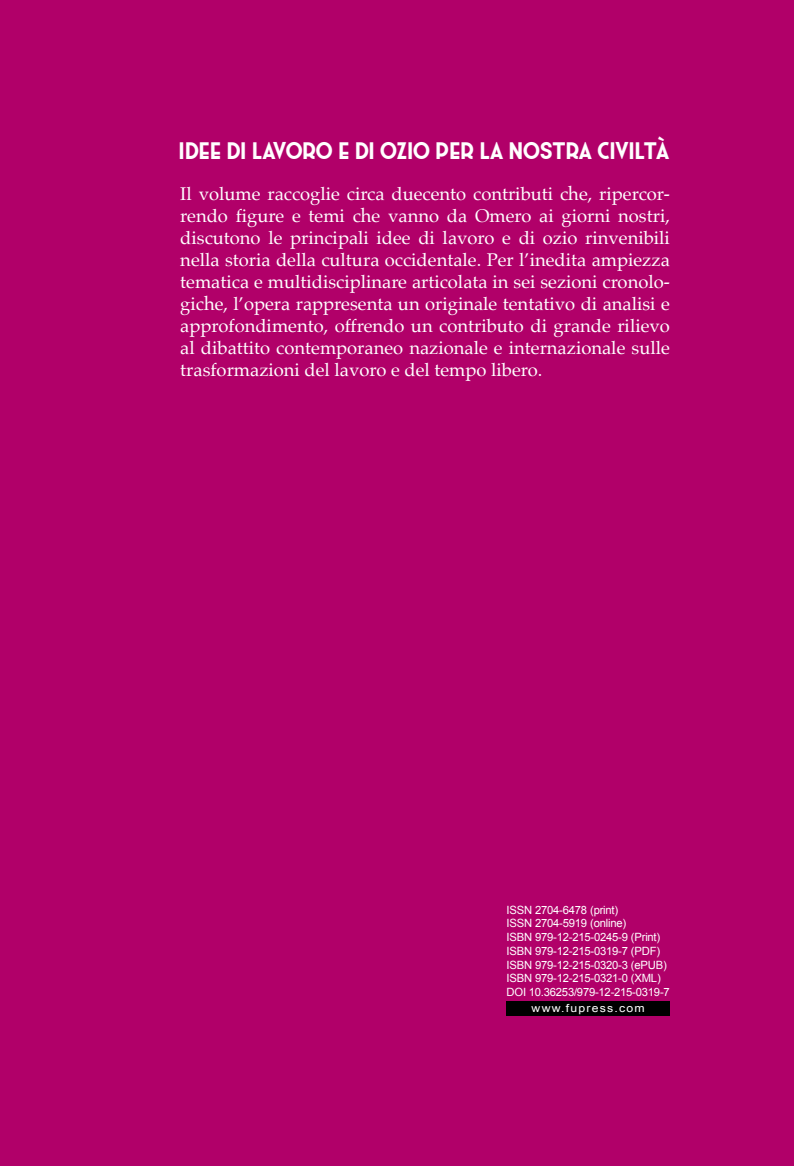
<style>
.page{position:relative;width:794px;height:1166px;background:#b10069}
.page>*{position:absolute;margin:0;border:0;box-sizing:border-box;transform-origin:0 0}
.t1{font:700 21.88px "Pinkhoff Caps";letter-spacing:.02em;color:#fff;scale:.91 1}
.t2{font:18.38px/22.1px "Palatino";color:#fff;text-align:justify}
.t3{font:11.38px/13.7px "Arial";letter-spacing:-.02em;color:#fff}
.t4{font:11.03px "Arial";letter-spacing:.1em;color:#fff;scale:1.11 1}
</style>
<div class="page">
<div style="left:506px;top:1001px;width:164px;height:15px;background:#000"></div>
<p class="t1" style="left:179px;top:135px;width:540px">IDEE DI LAVORO E DI OZIO PER LA NOSTRA CIVILTÀ</p>
<p class="t2" style="left:180px;top:182px;width:491px">Il volume raccoglie circa duecento contributi che, ripercor&shy;rendo figure e temi che vanno da Omero ai giorni nostri, discutono le principali idee di lavoro e di ozio rinvenibili nella storia della cultura occidentale. Per l’inedita ampiezza tematica e multidisciplinare articolata in sei sezioni cronolo&shy;giche, l’opera rappresenta un originale tentativo di analisi e approfondimento, offrendo un contributo di grande rilievo al dibattito contemporaneo nazionale e internazionale sulle trasformazioni del lavoro e del tempo libero.</p>
<p class="t3" style="left:506px;top:903px;width:165px">ISSN 2704-6478 (print)<br>ISSN 2704-5919 (online)<br>ISBN 979-12-215-0245-9 (Print)<br>ISBN 979-12-215-0319-7 (PDF)<br>ISBN 979-12-215-0320-3 (ePUB)<br>ISBN 979-12-215-0321-0 (XML)<br>DOI 10.36253/979-12-215-0319-7</p>
<p class="t4" style="left:531px;top:1000px;width:103px">www.fupress.com</p>
</div>
